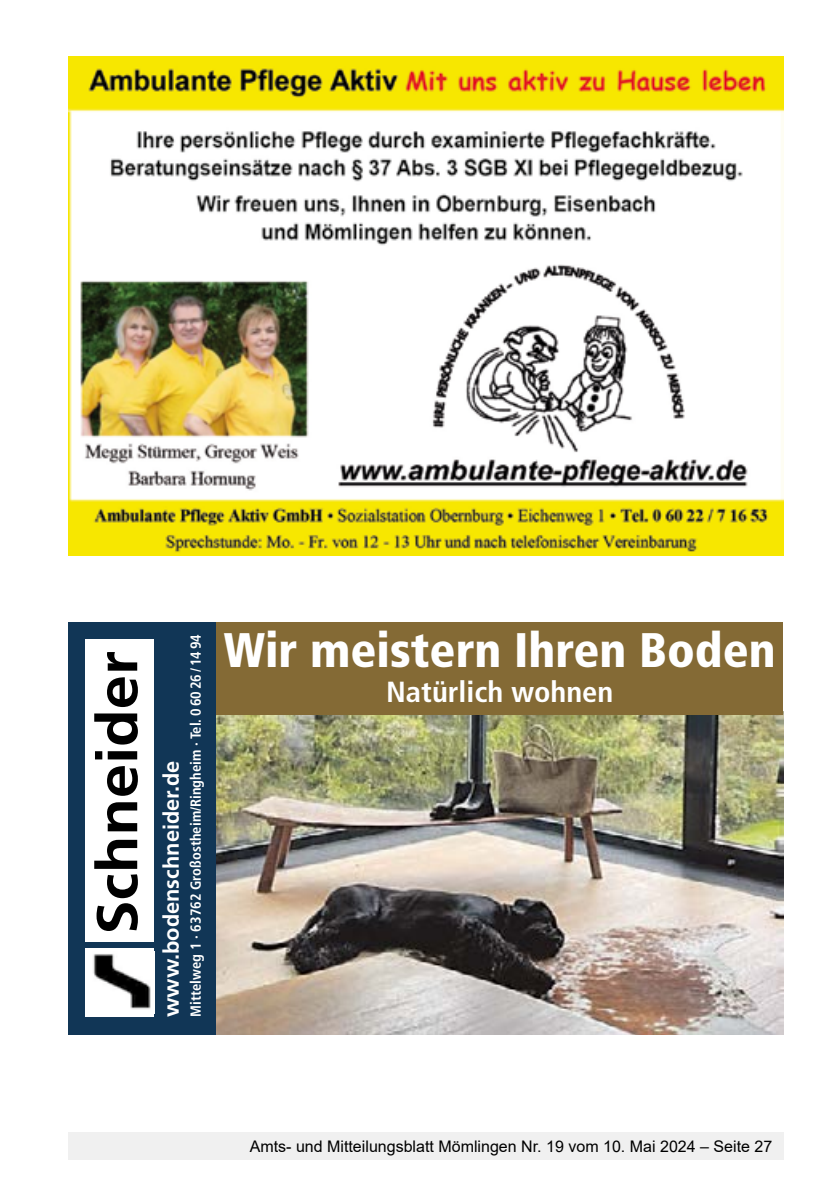
<style>
.page{position:relative;width:840px;height:1191px;background:#fff}
.page>*{position:absolute;margin:0;border:0;box-sizing:border-box;transform-origin:0 0}
.t1{font:57.2px "Frutiger LT Bold OV CHCFKL";color:#000;scale:1.07 1}
.t2{font:48.4px "Frutiger LT Black Cn OV CHCFKM";color:#fff}
.t3{font:29px "Frutiger LT Bold Cn OV CHCFKN";color:#fff;scale:1.05 1}
.t4{font:21.8px "Frutiger LT Bold OV CHCFKL";color:#fff}
.t5{font:16px "Arial";color:#000}
.t6{font:14.6px "Frutiger LT Bold Cn OV CHCFKN";color:#fff}
</style>
<div class="page">
<img style="left:216px;top:714px;width:566px;height:320px">
<div style="left:212px;top:622px;width:570px;height:92px;background:#846a35"></div>
<div style="left:68px;top:622px;width:148px;height:412px;background:#113656"></div>
<div style="left:85px;top:948px;width:69px;height:69px;background:#fff"></div>
<img style="left:93px;top:954px;width:58px;height:56px">
<div style="left:85px;top:639px;width:69px;height:302px;background:#fff"></div>
<img style="left:68px;top:57px;width:714px;height:499px">
<div style="left:68px;top:1132px;width:714px;height:27px;background:#f0f0f0"></div>
<h1 class="t1" style="left:84px;top:934px;width:266px;rotate:-90deg">Schneider</h1>
<h3 class="t4" style="left:158px;top:1017px;width:258px;rotate:-90deg">www.bodenschneider.de</h3>
<p class="t6" style="left:187px;top:1017px;width:384px;rotate:-90deg">Mittelweg 1 · 63762 Großostheim/Ringheim · Tel. 06026/1494</p>
<h2 class="t2" style="left:223px;top:621px;width:553px">Wir meistern Ihren Boden</h2>
<h3 class="t3" style="left:386px;top:675px;width:218px">Natürlich wohnen</h3>
<p class="t5" style="left:249px;top:1135px;width:524px">Amts- und Mitteilungsblatt Mömlingen Nr. 19 vom 10. Mai 2024 – Seite 27</p>
</div>
